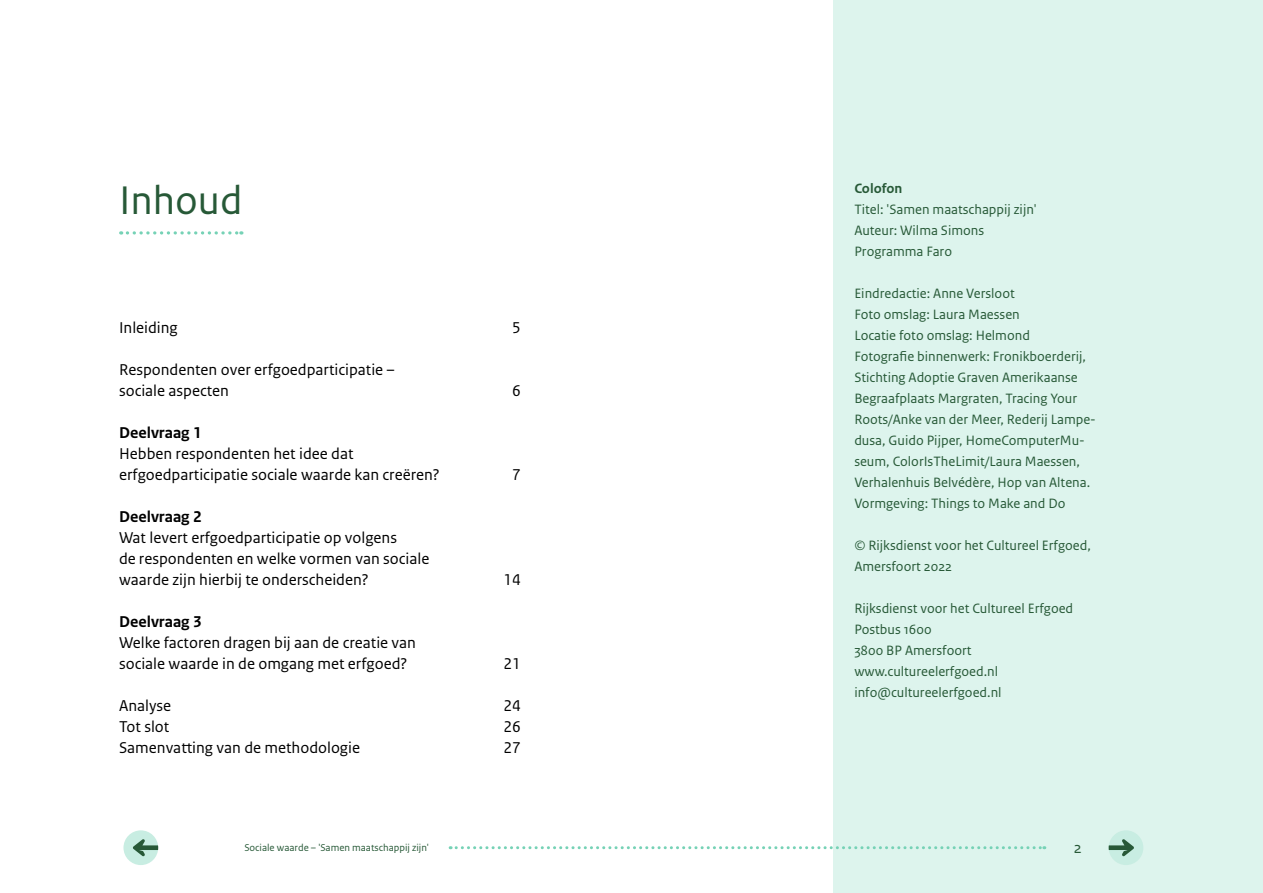
<style>
.page{position:relative;width:1263px;height:893px;background:#fff}
.page>*{position:absolute;margin:0;border:0;box-sizing:border-box;transform-origin:0 0}
.H2_groen__buiten_de{font:42px "Rijksoverheid Sans Text";color:#275937}
.t1{font:16.5px/21px "Rijksoverheid Sans Text";color:#000}
.t2{font:16.5px "Rijksoverheid Sans Text";color:#275937}
.p_lopende{font:14.25px/21px "Rijksoverheid Sans Text";color:#275937}
.p_lopende-2{font:700 14.25px "Rijksoverheid Sans Text";color:#275937}
.t3{font:10.5px "Rijksoverheid Sans Text";color:#275937}
.s1{font-weight:700}
</style>
<div class="page">
<div style="left:833px;top:0;width:430px;height:893px;background:#ddf4ed"></div>
<svg style="left:121px;top:231px;width:121px;height:4px"></svg>
<div style="left:123px;top:830px;width:35px;height:35px;background:#c8ede2;border-radius:50%"></div>
<svg style="left:133px;top:839px;width:25px;height:17px"></svg>
<svg style="left:450px;top:846px;width:595px;height:3px"></svg>
<div style="left:1109px;top:830px;width:34px;height:35px;background:#c8ede2;border-radius:50%"></div>
<svg style="left:1109px;top:839px;width:25px;height:17px"></svg>
<h2 class="H2_groen__buiten_de" style="left:119px;top:176px;width:125px">Inhoud</h2>
<p class="t1" style="left:119px;top:317px;width:60px">Inleiding</p>
<p class="t1" style="left:512px;top:317px;width:10px">5</p>
<p class="t1" style="left:119px;top:359px;width:277px">Respondenten over erfgoedparticipatie – sociale aspecten</p>
<p class="t1" style="left:512px;top:380px;width:10px">6</p>
<p class="t1" style="left:119px;top:422px;width:322px"><span class="s1">Deelvraag 1<br></span>Hebben respondenten het idee dat erfgoedparticipatie sociale waarde kan creëren?</p>
<p class="t1" style="left:119px;top:506px;width:312px"><span class="s1">Deelvraag 2<br></span>Wat levert erfgoedparticipatie op volgens<br>de respondenten en welke vormen van sociale waarde zijn hierbij te onderscheiden?</p>
<p class="t1" style="left:119px;top:611px;width:298px"><span class="s1">Deelvraag 3<br></span>Welke factoren dragen bij aan de creatie van sociale waarde in de omgang met erfgoed?</p>
<p class="t1" style="left:512px;top:464px;width:10px">7</p>
<p class="t1" style="left:503px;top:569px;width:19px">14</p>
<p class="t1" style="left:503px;top:653px;width:19px">21</p>
<p class="t1" style="left:119px;top:695px;width:54px">Analyse</p>
<p class="t1" style="left:503px;top:695px;width:19px">24</p>
<p class="t1" style="left:119px;top:716px;width:52px">Tot slot</p>
<p class="t1" style="left:503px;top:716px;width:19px">26</p>
<p class="t1" style="left:119px;top:737px;width:242px">Samenvatting van de methodologie</p>
<p class="t1" style="left:503px;top:737px;width:19px">27</p>
<p class="p_lopende-2" style="left:854px;top:181px;width:50px">Colofon</p>
<p class="p_lopende" style="left:854px;top:199px;width:184px">Titel: 'Samen maatschappij zijn'</p>
<p class="p_lopende" style="left:854px;top:220px;width:131px">Auteur: Wilma Simons</p>
<p class="p_lopende" style="left:854px;top:241px;width:99px">Programma Faro</p>
<p class="p_lopende" style="left:854px;top:283px;width:162px">Eindredactie: Anne Versloot</p>
<p class="p_lopende" style="left:854px;top:304px;width:167px">Foto omslag: Laura Maessen</p>
<p class="p_lopende" style="left:854px;top:325px;width:177px">Locatie foto omslag: Helmond</p>
<p class="p_lopende" style="left:854px;top:346px;width:243px">Fotografie binnenwerk: Fronikboerderij, Stichting Adoptie Graven Amerikaanse Begraafplaats Margraten, Tracing Your Roots/Anke van der Meer, Rederij Lampe&shy;dusa, Guido Pijper, HomeComputerMu&shy;seum, ColorIsTheLimit/Laura Maessen, Verhalenhuis Belvédère, Hop van Altena.</p>
<p class="p_lopende" style="left:854px;top:493px;width:213px">Vormgeving: Things to Make and Do</p>
<p class="p_lopende" style="left:854px;top:535px;width:238px">© Rijksdienst voor het Cultureel Erfgoed,<br>Amersfoort 2022</p>
<p class="p_lopende" style="left:854px;top:598px;width:220px">Rijksdienst voor het Cultureel Erfgoed</p>
<p class="p_lopende" style="left:854px;top:619px;width:79px">Postbus 1600</p>
<p class="p_lopende" style="left:854px;top:640px;width:119px">3800 BP Amersfoort</p>
<p class="p_lopende" style="left:854px;top:661px;width:145px">www.cultureelerfgoed.nl</p>
<p class="p_lopende" style="left:854px;top:682px;width:149px">info@cultureelerfgoed.nl</p>
<p class="t3" style="left:244px;top:841px;width:186px">Sociale waarde – 'Samen maatschappij zijn'</p>
<p class="t2" style="left:1073px;top:838px;width:10px">2</p>
</div>
